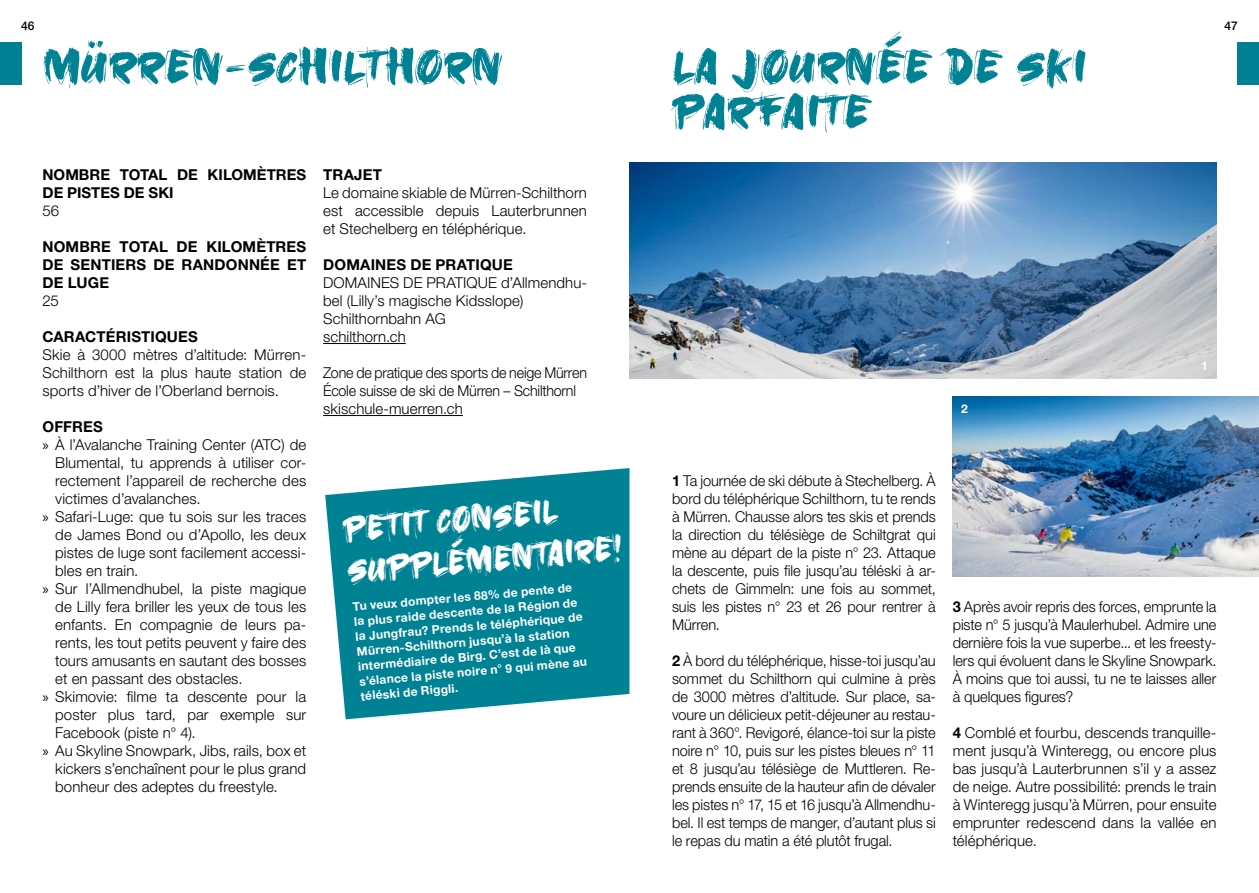
<style>
.page{position:relative;width:1259px;height:893px;background:#fff}
.page>*{position:absolute;margin:0;border:0;box-sizing:border-box;transform-origin:0 0}
.t1{font:60px/45px "Gold Under The Mud";color:#008295}
.t2{font:45px/42px "Gold Under The Mud";color:#fff;scale:.95 1}
.t3{font:300 15px/18px "Helvetica Neue LT Std";letter-spacing:.005em;color:#000;text-align:justify}
.t4{font:700 15px/18px "Helvetica Neue LT Std";letter-spacing:.01em;color:#000}
.t5{font:300 15px/18px "Helvetica Neue LT Std";letter-spacing:.005em;color:#000;scale:.95 1}
.t6{font:700 12px/15px "Helvetica Neue LT Std";color:#fff}
.t7{font:500 12px "Helvetica Neue LT Std";color:#000}
.s1{font-family:"Myriad Pro";font-weight:400}
.s2{font-weight:700}
</style>
<div class="page">
<div style="left:0;top:43px;width:21px;height:42px;background:#008295"></div>
<div style="left:1237px;top:43px;width:22px;height:42px;background:#008295"></div>
<hr style="left:323px;top:343px;width:83px;height:1px;background:#000">
<hr style="left:323px;top:415px;width:140px;height:1px;background:#000">
<svg style="left:325px;top:468px;width:304px;height:251px;fill:#008295"></svg>
<img style="left:629px;top:162px;width:587px;height:216px">
<img style="left:952px;top:396px;width:307px;height:180px">
<p class="t7" style="left:21px;top:18px;width:15px">46</p>
<p class="t7" style="left:1224px;top:18px;width:15px">47</p>
<h1 class="t1" style="left:43px;top:44px;width:462px">MÜRREN-SCHILTHORN</h1>
<h1 class="t1" style="left:672px;top:44px;width:416px">LA JOURNÉE DE SKI<br>PARFAITE</h1>
<p class="t4" style="left:43px;top:165px;width:265px">NOMBRE TOTAL DE KILOMÈTRES<br>DE PISTES DE SKI</p>
<p class="t3" style="left:43px;top:201px;width:18px">56</p>
<p class="t4" style="left:43px;top:237px;width:265px;text-align:justify">NOMBRE TOTAL DE KILOMÈTRES DE SENTIERS DE RANDONNÉE ET DE LUGE</p>
<p class="t3" style="left:43px;top:291px;width:18px">25</p>
<p class="t4" style="left:43px;top:327px;width:157px">CARACTÉRISTIQUES</p>
<p class="t3" style="left:43px;top:345px;width:265px">Skie à 3000 mètres d’altitude: Mürren-Schilthorn est la plus haute station de sports d’hiver de l’Oberland bernois.</p>
<p class="t4" style="left:43px;top:417px;width:62px">OFFRES</p>
<p class="t3" style="left:43px;top:435px;width:265px"><span class="s1">»</span> À l’Avalanche Training Center (ATC) de</p>
<p class="t3" style="left:55px;top:453px;width:252px">Blumental, tu apprends à utiliser cor-</p>
<p class="t3" style="left:55px;top:471px;width:252px">rectement l’appareil de recherche des</p>
<p class="t3" style="left:55px;top:489px;width:147px">victimes d’avalanches.</p>
<p class="t3" style="left:43px;top:507px;width:265px"><span class="s1">»</span> Safari-Luge: que tu sois sur les traces</p>
<p class="t3" style="left:55px;top:525px;width:252px">de James Bond ou d’Apollo, les deux</p>
<p class="t3" style="left:55px;top:543px;width:252px">pistes de luge sont facilement accessi-</p>
<p class="t3" style="left:55px;top:561px;width:85px">bles en train.</p>
<p class="t3" style="left:43px;top:579px;width:265px"><span class="s1">»</span> Sur l’Allmendhubel, la piste magique</p>
<p class="t3" style="left:55px;top:597px;width:252px">de Lilly fera briller les yeux de tous les</p>
<p class="t3" style="left:55px;top:615px;width:252px">enfants. En compagnie de leurs pa-</p>
<p class="t3" style="left:55px;top:633px;width:252px">rents, les tout petits peuvent y faire des</p>
<p class="t3" style="left:55px;top:651px;width:252px">tours amusants en sautant des bosses</p>
<p class="t3" style="left:55px;top:669px;width:189px">et en passant des obstacles.</p>
<p class="t3" style="left:43px;top:687px;width:265px"><span class="s1">»</span> Skimovie: filme ta descente pour la</p>
<p class="t3" style="left:55px;top:705px;width:252px">poster plus tard, par exemple sur</p>
<p class="t3" style="left:55px;top:723px;width:142px">Facebook (piste n° 4).</p>
<p class="t3" style="left:43px;top:741px;width:265px"><span class="s1">»</span> Au Skyline Snowpark, Jibs, rails, box et</p>
<p class="t3" style="left:55px;top:759px;width:252px">kickers s’enchaînent pour le plus grand</p>
<p class="t3" style="left:55px;top:777px;width:224px">bonheur des adeptes du freestyle.</p>
<p class="t4" style="left:323px;top:165px;width:60px">TRAJET</p>
<p class="t3" style="left:323px;top:183px;width:265px">Le domaine skiable de Mürren-Schilthorn est accessible depuis Lauterbrunnen et Stechelberg en téléphérique.</p>
<p class="t4" style="left:323px;top:255px;width:191px">DOMAINES DE PRATIQUE</p>
<p class="t3" style="left:323px;top:273px;width:265px;text-align:left">DOMAINES DE PRATIQUE d’Allmendhu&shy;bel (Lilly’s magische Kidsslope)<br>Schilthornbahn AG<br>schilthorn.ch</p>
<p class="t5" style="left:323px;top:363px;width:279px">Zone de pratique des sports de neige Mürren<br>École suisse de ski de Mürren – Schilthornl skischule-muerren.ch</p>
<h2 class="t2" style="left:341px;top:508px;width:292px;rotate:-5deg">PETIT CONSEIL<br>SUPPLÉMENTAIRE!</h2>
<p class="t6" style="left:352px;top:599px;width:230px;rotate:-5deg">Tu veux dompter les 88% de pente de la plus raide descente de la Région de la Jungfrau? Prends le téléphérique de Mürren-Schilthorn jusqu’à la station intermédiaire de Birg. C’est de là que s’élance la piste noire n° 9 qui mène au téléski de Riggli.</p>
<p class="t6" style="left:961px;top:401px;width:8px">2</p>
<p class="t6" style="left:1201px;top:357px;width:8px">1</p>
<p class="t3" style="left:672px;top:471px;width:265px"><span class="s2">1</span> Ta journée de ski débute à Stechelberg. À bord du téléphérique Schilthorn, tu te rends à Mürren. Chausse alors tes skis et prends la direction du télésiège de Schiltgrat qui mène au départ de la piste n° 23. Attaque la descente, puis file jusqu’au téléski à ar&shy;chets de Gimmeln: une fois au sommet, suis les pistes n° 23 et 26 pour rentrer à Mürren.</p>
<p class="t3" style="left:672px;top:651px;width:265px"><span class="s2">2</span> À bord du téléphérique, hisse-toi jusqu’au sommet du Schilthorn qui culmine à près de 3000 mètres d’altitude. Sur place, sa&shy;voure un délicieux petit-déjeuner au restau&shy;rant à 360°. Revigoré, élance-toi sur la piste noire n° 10, puis sur les pistes bleues n° 11 et 8 jusqu’au télésiège de Muttleren. Re&shy;prends ensuite de la hauteur afin de dévaler les pistes n° 17, 15 et 16 jusqu’à Allmendhu&shy;bel. Il est temps de manger, d’autant plus si le repas du matin a été plutôt frugal.</p>
<p class="t3" style="left:952px;top:597px;width:265px"><span class="s2">3</span> Après avoir repris des forces, emprunte la piste n° 5 jusqu’à Maulerhubel. Admire une dernière fois la vue superbe... et les freesty&shy;lers qui évoluent dans le Skyline Snowpark.<br>À moins que toi aussi, tu ne te laisses aller à quelques figures?</p>
<p class="t3" style="left:952px;top:723px;width:265px"><span class="s2">4</span> Comblé et fourbu, descends tranquille&shy;ment jusqu’à Winteregg, ou encore plus bas jusqu’à Lauterbrunnen s’il y a assez de neige. Autre possibilité: prends le train à Winteregg jusqu’à Mürren, pour ensuite emprunter redescend dans la vallée en téléphérique.</p>
</div>
